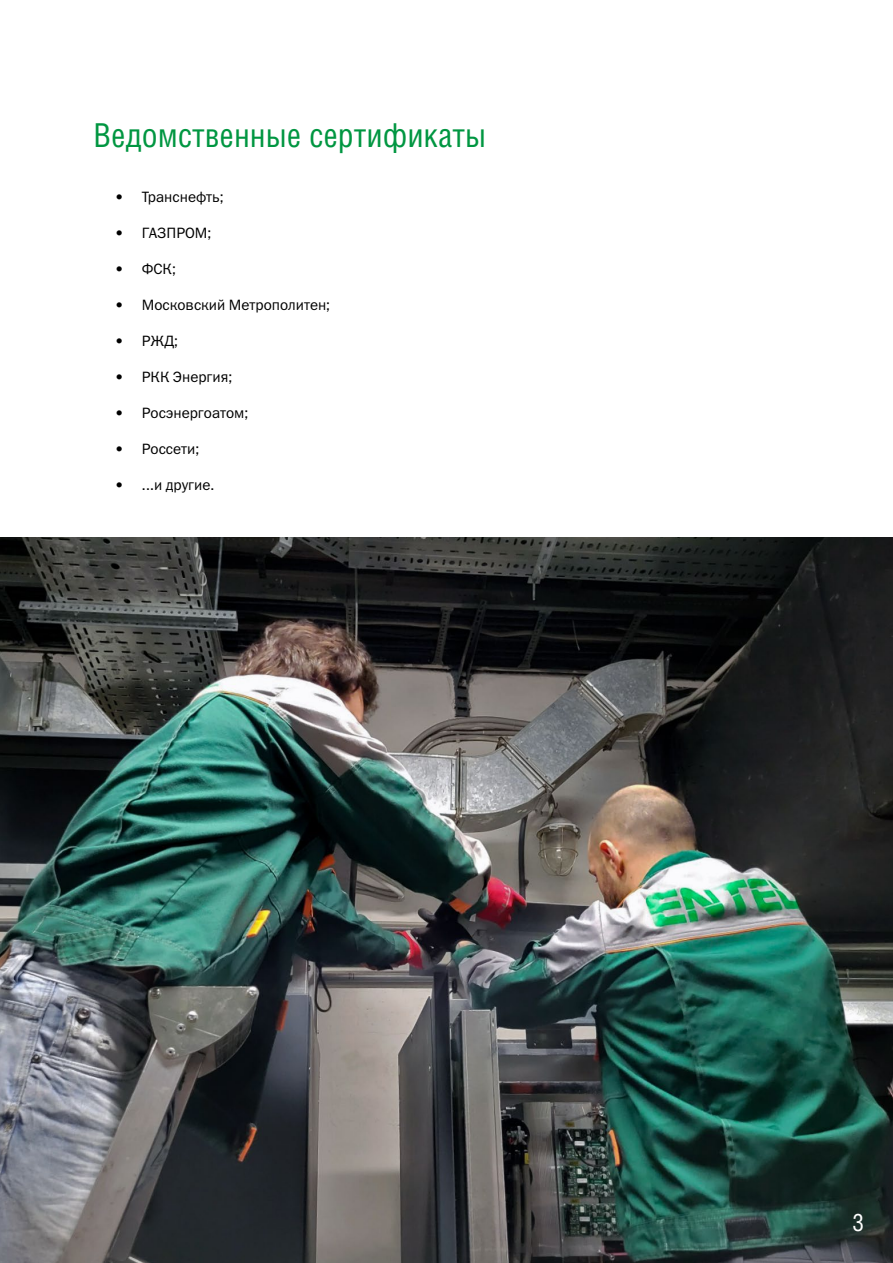
<style>
.page{position:relative;width:893px;height:1263px;background:#fff}
.page>*{position:absolute;margin:0;border:0;box-sizing:border-box;transform-origin:0 0}
.t1{font:33px "Helios Cond C";color:#009641}
.t2{font:24px "Helios Cond C";color:#009641}
.t3{font:15px "Franklin Gothic Book C";color:#000}
.s1{color:#fff}
</style>
<div class="page">
<img style="left:0;top:538px;width:893px;height:725px">
<h1 class="t1" style="left:94px;top:115px;width:394px">Ведомственные сертификаты</h1>
<p class="t3" style="left:115px;top:189px;width:110px">• Транснефть;</p>
<p class="t3" style="left:115px;top:225px;width:98px">• ГАЗПРОМ;</p>
<p class="t3" style="left:115px;top:261px;width:63px">• ФСК;</p>
<p class="t3" style="left:115px;top:297px;width:217px">• Московский Метрополитен;</p>
<p class="t3" style="left:115px;top:333px;width:65px">• РЖД;</p>
<p class="t3" style="left:115px;top:369px;width:119px">• РКК Энергия;</p>
<p class="t3" style="left:115px;top:405px;width:135px">• Росэнергоатом;</p>
<p class="t3" style="left:115px;top:441px;width:86px">• Россети;</p>
<p class="t3" style="left:115px;top:477px;width:101px">• ...и другие.</p>
<h2 class="t2" style="left:842px;top:1208px;width:24px">3<span class="s1">3</span></h2>
</div>
